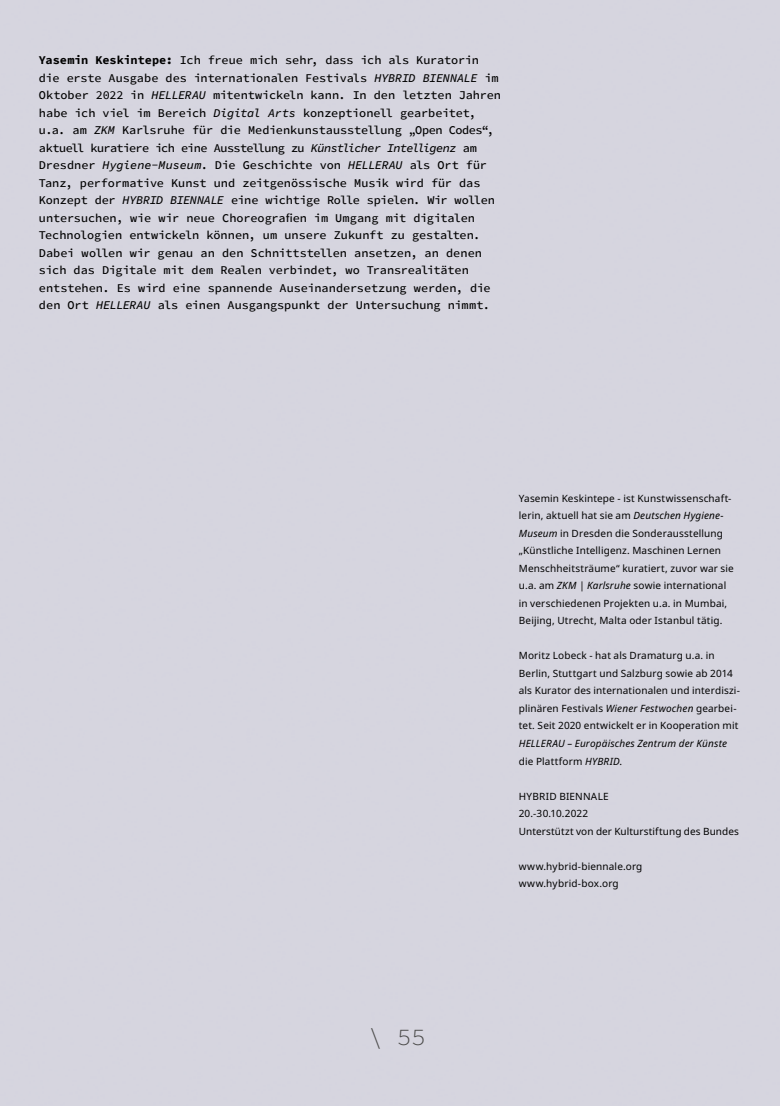
<style>
.page{position:relative;width:780px;height:1106px;background:#fff}
.page>*{position:absolute;margin:0;border:0;box-sizing:border-box;transform-origin:0 0}
.t1{font:300 23.75px "Source Code Pro";color:#4a4a49}
.t2{font:500 11.88px/17.5px "Source Code Pro";letter-spacing:-.005em;color:#000}
.t3{font:10px/17.5px "Noto Sans";letter-spacing:.015em;color:#000}
.t4{font:italic 10px/17.5px "Noto Sans";letter-spacing:.015em;color:#000}
.s1{font-weight:700}
.s2{font-style:italic}
.s3{font-style:normal}
</style>
<div class="page">
<p class="t2" style="left:39px;top:52px;width:463px"><span class="s1">Yasemin Keskintepe:</span> Ich freue mich sehr, dass ich als Kuratorin die erste Ausgabe des internationalen Festivals <span class="s2">HYBRID BIENNALE</span> im Oktober 2022 in <span class="s2">HELLERAU</span> mitentwickeln kann. In den letzten Jahren habe ich viel im Bereich <span class="s2">Digital Arts</span> konzeptionell gearbeitet, u.a. am <span class="s2">ZKM</span> Karlsruhe für die Medienkunstausstellung „Open Codes“, aktuell kuratiere ich eine Ausstellung zu <span class="s2">Künstlicher Intelligenz</span> am Dresdner <span class="s2">Hygiene-Museum</span>. Die Geschichte von <span class="s2">HELLERAU</span> als Ort für Tanz, performative Kunst und zeitgenössische Musik wird für das Konzept der <span class="s2">HYBRID BIENNALE</span> eine wichtige Rolle spielen. Wir wollen untersuchen, wie wir neue Choreografien im Umgang mit digitalen Technologien entwickeln können, um unsere Zukunft zu gestalten.<br>Dabei wollen wir genau an den Schnittstellen ansetzen, an denen sich das Digitale mit dem Realen verbindet, wo Transrealitäten entstehen. Es wird eine spannende Auseinandersetzung werden, die den Ort <span class="s2">HELLERAU</span> als einen Ausgangspunkt der Untersuchung nimmt.</p>
<h1 class="t1" style="left:368px;top:1019px;width:59px">\ 55</h1>
<p class="t3" style="left:519px;top:490px;width:216px">Yasemin Keskintepe - ist Kunstwissenschaft&shy;lerin, aktuell hat sie am <span class="s2">Deutschen Hygiene-Museum</span> in Dresden die Sonderausstellung „Künstliche Intelligenz. Maschinen Lernen Menschheitsträume“ kuratiert, zuvor war sie u.a. am <span class="s2">ZKM | Karlsruhe</span> sowie international in verschiedenen Projekten u.a. in Mumbai, Beijing, Utrecht, Malta oder Istanbul tätig.</p>
<p class="t3" style="left:519px;top:647px;width:223px">Moritz Lobeck - hat als Dramaturg u.a. in Berlin, Stuttgart und Salzburg sowie ab 2014 als Kurator des internationalen und interdiszi&shy;plinären Festivals <span class="s2">Wiener Festwochen</span> gearbei&shy;tet. Seit 2020 entwickelt er in Kooperation mit</p>
<p class="t4" style="left:519px;top:734px;width:210px">HELLERAU – Europäisches Zentrum der Künste <span class="s3">die Plattform</span> HYBRID<span class="s3">.</span></p>
<p class="t3" style="left:519px;top:787px;width:221px">HYBRID BIENNALE<br>20.-30.10.2022<br>Unterstützt von der Kulturstiftung des Bundes</p>
<p class="t3" style="left:519px;top:857px;width:125px">www.hybrid-biennale.org www.hybrid-box.org</p>
</div>
